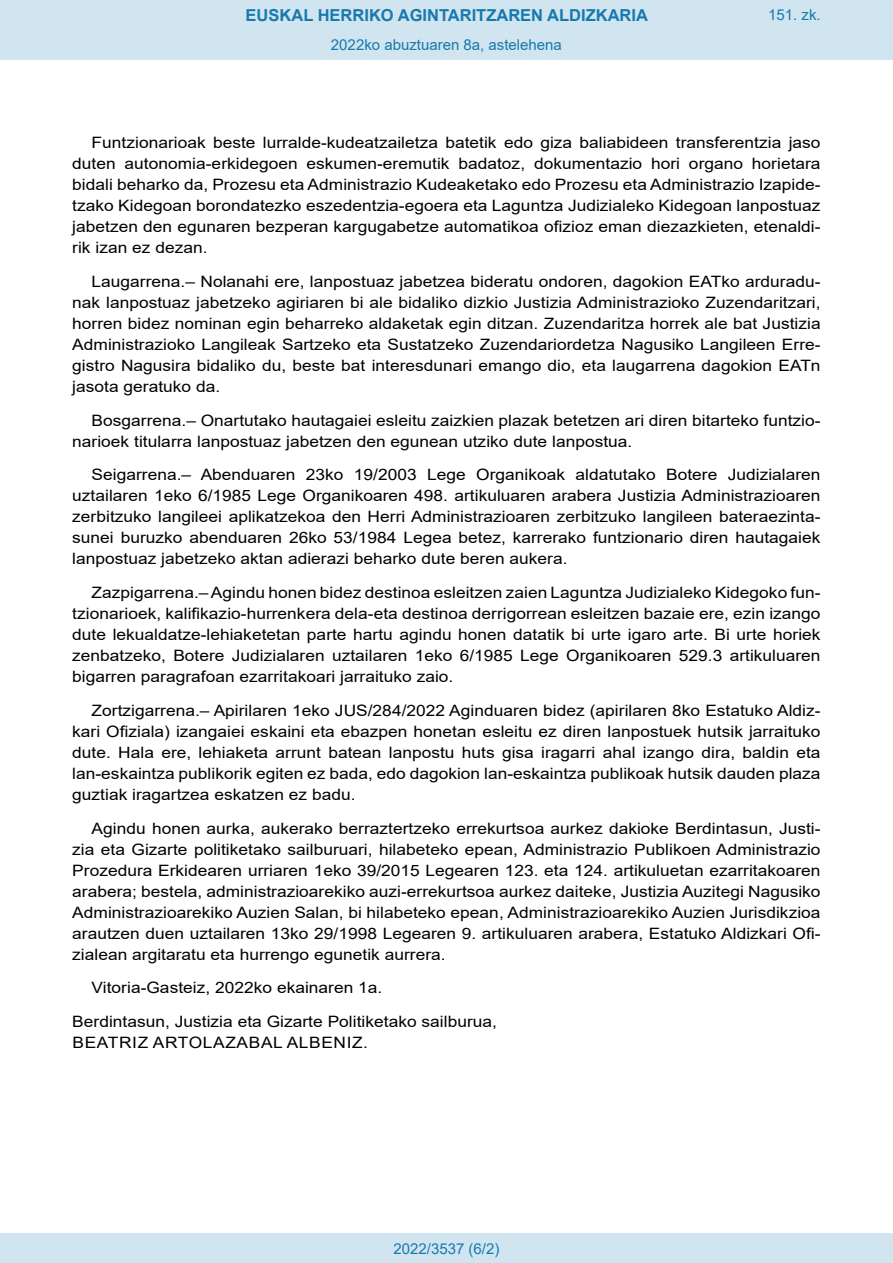
<style>
.page{position:relative;width:893px;height:1263px;background:#fff}
.page>*{position:absolute;margin:0;border:0;box-sizing:border-box;transform-origin:0 0}
.t1{font:700 16.5px "Arial";color:#1879ad}
.BOPVDetalle{font:15.6px/21px "Arial";color:#000;text-align:justify;scale:1.11 1}
.BOPVFirmaPuesto{font:15.6px "Arial";color:#000;scale:1.11 1}
.BOPVFirmaLugFec{font:15.6px "Arial";color:#000;scale:1.11 1}
.BOPVFirmaNombre{font:15.6px "Arial";letter-spacing:.035em;color:#000;scale:1.11 1}
.Paginacion_Centro{font:15px "Arial";color:#1879ad}
</style>
<div class="page">
<div style="left:0;top:0;width:893px;height:60px;background:#d0e5f0"></div>
<div style="left:0;top:1233px;width:893px;height:30px;background:#d0e5f0"></div>
<p class="t1" style="left:246px;top:3px;width:404px">EUSKAL HERRIKO AGINTARITZAREN ALDIZKARIA</p>
<p class="Paginacion_Centro" style="left:331px;top:35px;width:232px">2022ko abuztuaren 8a, astelehena</p>
<p class="Paginacion_Centro" style="left:768px;top:5px;width:54px">151. zk.</p>
<p class="BOPVDetalle" style="left:72px;top:132px;width:676px;text-indent:19px">Funtzionarioak beste lurralde-kudeatzailetza batetik edo giza baliabideen transferentzia jaso duten autonomia-erkidegoen eskumen-eremutik badatoz, dokumentazio hori organo horietara bidali beharko da, Prozesu eta Administrazio Kudeaketako edo Prozesu eta Administrazio Izapide&shy;tzako Kidegoan borondatezko eszedentzia-egoera eta Laguntza Judizialeko Kidegoan lanpostuaz jabetzen den egunaren bezperan kargugabetze automatikoa ofizioz eman diezazkieten, etenaldi&shy;rik izan ez dezan.</p>
<p class="BOPVDetalle" style="left:72px;top:271px;width:676px;text-indent:19px">Laugarrena.– Nolanahi ere, lanpostuaz jabetzea bideratu ondoren, dagokion EATko arduradu&shy;nak lanpostuaz jabetzeko agiriaren bi ale bidaliko dizkio Justizia Administrazioko Zuzendaritzari, horren bidez nominan egin beharreko aldaketak egin ditzan. Zuzendaritza horrek ale bat Justizia Administrazioko Langileak Sartzeko eta Sustatzeko Zuzendariordetza Nagusiko Langileen Erre&shy;gistro Nagusira bidaliko du, beste bat interesdunari emango dio, eta laugarrena dagokion EATn jasota geratuko da.</p>
<p class="BOPVDetalle" style="left:72px;top:410px;width:676px;text-indent:19px">Bosgarrena.– Onartutako hautagaiei esleitu zaizkien plazak betetzen ari diren bitarteko funtzio&shy;narioek titularra lanpostuaz jabetzen den egunean utziko dute lanpostua.</p>
<p class="BOPVDetalle" style="left:72px;top:464px;width:676px;text-indent:19px">Seigarrena.– Abenduaren 23ko 19/2003 Lege Organikoak aldatutako Botere Judizialaren uztailaren 1eko 6/1985 Lege Organikoaren 498. artikuluaren arabera Justizia Administrazioaren zerbitzuko langileei aplikatzekoa den Herri Administrazioaren zerbitzuko langileen bateraezinta&shy;sunei buruzko abenduaren 26ko 53/1984 Legea betez, karrerako funtzionario diren hautagaiek lanpostuaz jabetzeko aktan adierazi beharko dute beren aukera.</p>
<p class="BOPVDetalle" style="left:72px;top:582px;width:676px;text-indent:19px">Zazpigarrena.– Agindu honen bidez destinoa esleitzen zaien Laguntza Judizialeko Kidegoko fun&shy;tzionarioek, kalifikazio-hurrenkera dela-eta destinoa derrigorrean esleitzen bazaie ere, ezin izango dute lekualdatze-lehiaketetan parte hartu agindu honen datatik bi urte igaro arte. Bi urte horiek zenbatzeko, Botere Judizialaren uztailaren 1eko 6/1985 Lege Organikoaren 529.3 artikuluaren bigarren paragrafoan ezarritakoari jarraituko zaio.</p>
<p class="BOPVDetalle" style="left:72px;top:700px;width:676px;text-indent:19px">Zortzigarrena.– Apirilaren 1eko JUS/284/2022 Aginduaren bidez (apirilaren 8ko Estatuko Aldiz&shy;kari Ofiziala) izangaiei eskaini eta ebazpen honetan esleitu ez diren lanpostuek hutsik jarraituko dute. Hala ere, lehiaketa arrunt batean lanpostu huts gisa iragarri ahal izango dira, baldin eta lan-eskaintza publikorik egiten ez bada, edo dagokion lan-eskaintza publikoak hutsik dauden plaza guztiak iragartzea eskatzen ez badu.</p>
<p class="BOPVDetalle" style="left:72px;top:818px;width:676px;text-indent:19px">Agindu honen aurka, aukerako berraztertzeko errekurtsoa aurkez dakioke Berdintasun, Justi&shy;zia eta Gizarte politiketako sailburuari, hilabeteko epean, Administrazio Publikoen Administrazio Prozedura Erkidearen urriaren 1eko 39/2015 Legearen 123. eta 124. artikuluetan ezarritakoaren arabera; bestela, administrazioarekiko auzi-errekurtsoa aurkez daiteke, Justizia Auzitegi Nagusiko Administrazioarekiko Auzien Salan, bi hilabeteko epean, Administrazioarekiko Auzien Jurisdikzioa arautzen duen uztailaren 13ko 29/1998 Legearen 9. artikuluaren arabera, Estatuko Aldizkari Ofi&shy;zialean argitaratu eta hurrengo egunetik aurrera.</p>
<p class="BOPVFirmaLugFec" style="left:92px;top:977px;width:263px">Vitoria-Gasteiz, 2022ko ekainaren 1a.</p>
<p class="BOPVFirmaPuesto" style="left:72px;top:1011px;width:384px">Berdintasun, Justizia eta Gizarte Politiketako sailburua,</p>
<p class="BOPVFirmaNombre" style="left:73px;top:1032px;width:268px">BEATRIZ ARTOLAZABAL ALBENIZ.</p>
<p class="Paginacion_Centro" style="left:393px;top:1238px;width:107px">2022/3537 (6/2)</p>
</div>
